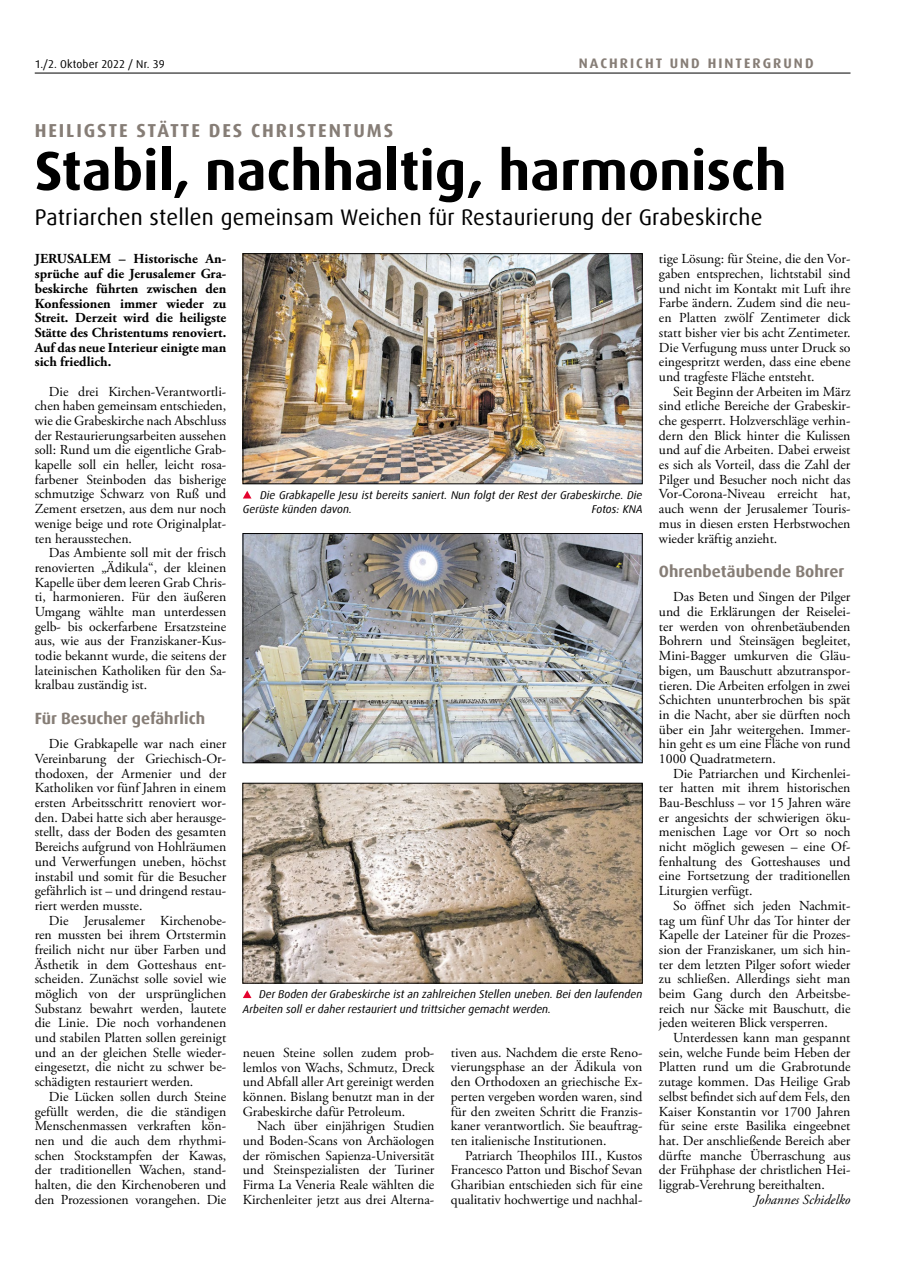
<style>
.page{position:relative;width:908px;height:1276px;background:#fff}
.page>*{position:absolute;margin:0;border:0;box-sizing:border-box;transform-origin:0 0}
.t1{font:700 55px "Dax Offc Pro";color:#000}
.t2{font:22.5px "Dax Offc Pro";letter-spacing:.01em;color:#000}
.t3{font:700 18.75px "Dax Offc Pro";letter-spacing:.1em;color:#867d76}
.t4{font:700 16.25px "Dax Offc Pro";color:#867d76}
.t5{font:13.75px/14.6px "Adobe Garamond Pro";color:#000;text-align:justify}
.t6{font:700 13.75px/14.6px "Adobe Garamond Pro";color:#000;text-align:justify}
.t7{font:700 13.75px "Dax Offc Pro";letter-spacing:.15em;color:#867d76}
.t8{font:italic 13.75px "Adobe Garamond Pro";color:#000}
.t9{font:italic 11.25px/14.8px "Dax Offc Pro";color:#000}
.t10{font:11.25px "Dax Offc Pro";letter-spacing:.01em;color:#000}
</style>
<div class="page">
<hr style="left:35px;top:73px;width:815px;height:1px;background:#000">
<img style="left:245px;top:535px;width:395px;height:226px">
<div style="left:243px;top:533px;width:399px;height:230px;border:1px solid #000"></div>
<img style="left:245px;top:255px;width:395px;height:227px">
<div style="left:243px;top:253px;width:399px;height:231px;border:1px solid #000"></div>
<img style="left:244px;top:785px;width:396px;height:196px">
<div style="left:242px;top:783px;width:400px;height:200px;border:1px solid #000"></div>
<svg style="left:243px;top:491px;width:8px;height:7px"></svg>
<svg style="left:243px;top:990px;width:8px;height:8px"></svg>
<p class="t10" style="left:35px;top:56px;width:131px">1./2. Oktober 2022 / Nr. 39</p>
<p class="t7" style="left:578px;top:54px;width:236px">NACHRICHT UND HINTERGRUND</p>
<h3 class="t3" style="left:35px;top:119px;width:360px">HEILIGSTE STÄTTE DES CHRISTENTUMS</h3>
<h1 class="t1" style="left:35px;top:135px;width:753px">Stabil, nachhaltig, harmonisch</h1>
<h2 class="t2" style="left:35px;top:202px;width:729px">Patriarchen stellen gemeinsam Weichen für Restaurierung der Grabeskirche</h2>
<p class="t6" style="left:35px;top:252px;width:193px">JERUSALEM – Historische An&shy;sprüche auf die Jerusalemer Gra&shy;beskirche führten zwischen den Konfessionen immer wieder zu Streit. Derzeit wird die heiligste Stätte des Christentums renoviert.<br>Auf das neue Interieur einigte man sich friedlich.</p>
<p class="t5" style="left:35px;top:384px;width:193px;text-indent:14px">Die drei Kirchen-Verantwortli&shy;chen haben gemeinsam entschieden, wie die Grabeskirche nach Abschluss der Restaurierungsarbeiten aussehen soll: Rund um die eigentliche Grab&shy;kapelle soll ein heller, leicht rosa&shy;farbener Steinboden das bisherige schmutzige Schwarz von Ruß und Zement ersetzen, aus dem nur noch wenige beige und rote Originalplat&shy;ten herausstechen.</p>
<p class="t5" style="left:35px;top:546px;width:193px;text-indent:14px">Das Ambiente soll mit der frisch renovierten „Ädikula“, der kleinen Kapelle über dem leeren Grab Chris&shy;ti, harmonieren. Für den äußeren Umgang wählte man unterdessen gelb- bis ockerfarbene Ersatzsteine aus, wie aus der Franziskaner-Kus&shy;todie bekannt wurde, die seitens der lateinischen Katholiken für den Sa&shy;kralbau zuständig ist.</p>
<p class="t4" style="left:35px;top:708px;width:172px">Für Besucher gefährlich</p>
<p class="t5" style="left:35px;top:737px;width:193px;text-indent:14px">Die Grabkapelle war nach einer Vereinbarung der Griechisch-Or&shy;thodoxen, der Armenier und der Katholiken vor fünf Jahren in einem ersten Arbeitsschritt renoviert wor&shy;den. Dabei hatte sich aber herausge&shy;stellt, dass der Boden des gesamten Bereichs aufgrund von Hohlräumen und Verwerfungen uneben, höchst instabil und somit für die Besucher gefährlich ist – und dringend restau&shy;riert werden musste.</p>
<p class="t5" style="left:35px;top:913px;width:193px;text-indent:14px">Die Jerusalemer Kirchenobe&shy;ren mussten bei ihrem Ortstermin freilich nicht nur über Farben und Ästhetik in dem Gotteshaus ent&shy;scheiden. Zunächst solle soviel wie möglich von der ursprünglichen Substanz bewahrt werden, lautete die Linie. Die noch vorhandenen und stabilen Platten sollen gereinigt und an der gleichen Stelle wieder&shy;eingesetzt, die nicht zu schwer be&shy;schädigten restauriert werden.</p>
<p class="t5" style="left:35px;top:1089px;width:193px;text-indent:14px">Die Lücken sollen durch Steine gefüllt werden, die die ständigen Menschenmassen verkraften kön&shy;nen und die auch dem rhythmi&shy;schen Stockstampfen der Kawas, der traditionellen Wachen, stand&shy;halten, die den Kirchenoberen und den Prozessionen vorangehen. Die</p>
<p class="t9" style="left:243px;top:487px;width:401px;text-indent:17px">Die Grabkapelle Jesu ist bereits saniert. Nun folgt der Rest der Grabeskirche. Die<br>Gerüste künden davon.</p>
<p class="t9" style="left:591px;top:502px;width:52px">Fotos: KNA</p>
<p class="t9" style="left:243px;top:987px;width:401px;text-indent:16px">Der Boden der Grabeskirche ist an zahlreichen Stellen uneben. Bei den laufenden<br>Arbeiten soll er daher restauriert und trittsicher gemacht werden.</p>
<p class="t5" style="left:243px;top:1045px;width:193px">neuen Steine sollen zudem prob&shy;lemlos von Wachs, Schmutz, Dreck und Abfall aller Art gereinigt werden können. Bislang benutzt man in der Grabeskirche dafür Petroleum.</p>
<p class="t5" style="left:243px;top:1119px;width:193px;text-indent:14px">Nach über einjährigen Studien und Boden-Scans von Archäologen der römischen Sapienza-Universität und Steinspezialisten der Turiner Firma La Veneria Reale wählten die Kirchenleiter jetzt aus drei Alterna-</p>
<p class="t5" style="left:450px;top:1045px;width:193px">tiven aus. Nachdem die erste Reno&shy;vierungsphase an der Ädikula von den Orthodoxen an griechische Ex&shy;perten vergeben worden waren, sind für den zweiten Schritt die Franzis&shy;kaner verantwortlich. Sie beauftrag&shy;ten italienische Institutionen.</p>
<p class="t5" style="left:450px;top:1148px;width:193px;text-indent:14px">Patriarch Theophilos III., Kustos Francesco Patton und Bischof Sevan Gharibian entschieden sich für eine qualitativ hochwertige und nachhal-</p>
<p class="t5" style="left:658px;top:252px;width:193px">tige Lösung: für Steine, die den Vor&shy;gaben entsprechen, lichtstabil sind und nicht im Kontakt mit Luft ihre Farbe ändern. Zudem sind die neu&shy;en Platten zwölf Zentimeter dick statt bisher vier bis acht Zentimeter.<br>Die Verfugung muss unter Druck so eingespritzt werden, dass eine ebene und tragfeste Fläche entsteht.</p>
<p class="t5" style="left:658px;top:384px;width:193px;text-indent:14px">Seit Beginn der Arbeiten im März sind etliche Bereiche der Grabeskir&shy;che gesperrt. Holzverschläge verhin&shy;dern den Blick hinter die Kulissen und auf die Arbeiten. Dabei erweist es sich als Vorteil, dass die Zahl der Pilger und Besucher noch nicht das Vor-Corona-Niveau erreicht hat, auch wenn der Jerusalemer Touris&shy;mus in diesen ersten Herbstwochen wieder kräftig anzieht.</p>
<p class="t4" style="left:658px;top:561px;width:187px">Ohrenbetäubende Bohrer</p>
<p class="t5" style="left:658px;top:590px;width:193px;text-indent:14px">Das Beten und Singen der Pilger und die Erklärungen der Reiselei&shy;ter werden von ohrenbetäubenden Bohrern und Steinsägen begleitet, Mini-Bagger umkurven die Gläu&shy;bigen, um Bauschutt abzutranspor&shy;tieren. Die Arbeiten erfolgen in zwei Schichten ununterbrochen bis spät in die Nacht, aber sie dürften noch über ein Jahr weitergehen. Immer&shy;hin geht es um eine Fläche von rund 1000 Quadratmetern.</p>
<p class="t5" style="left:658px;top:766px;width:193px;text-indent:14px">Die Patriarchen und Kirchenlei&shy;ter hatten mit ihrem historischen Bau-Beschluss – vor 15 Jahren wäre er angesichts der schwierigen öku&shy;menischen Lage vor Ort so noch nicht möglich gewesen – eine Of&shy;fenhaltung des Gotteshauses und eine Fortsetzung der traditionellen Liturgien verfügt.</p>
<p class="t5" style="left:658px;top:898px;width:193px;text-indent:14px">So öffnet sich jeden Nachmit&shy;tag um fünf Uhr das Tor hinter der Kapelle der Lateiner für die Prozes&shy;sion der Franziskaner, um sich hin&shy;ter dem letzten Pilger sofort wieder zu schließen. Allerdings sieht man beim Gang durch den Arbeitsbe&shy;reich nur Säcke mit Bauschutt, die jeden weiteren Blick versperren.</p>
<p class="t5" style="left:658px;top:1031px;width:193px;text-indent:14px">Unterdessen kann man gespannt sein, welche Funde beim Heben der Platten rund um die Grabrotunde zutage kommen. Das Heilige Grab selbst befindet sich auf dem Fels, den Kaiser Konstantin vor 1700 Jahren für seine erste Basilika eingeebnet hat. Der anschließende Bereich aber dürfte manche Überraschung aus der Frühphase der christlichen Hei&shy;liggrab-Verehrung bereithalten.</p>
<p class="t8" style="left:754px;top:1191px;width:97px">Johannes Schidelko</p>
</div>
